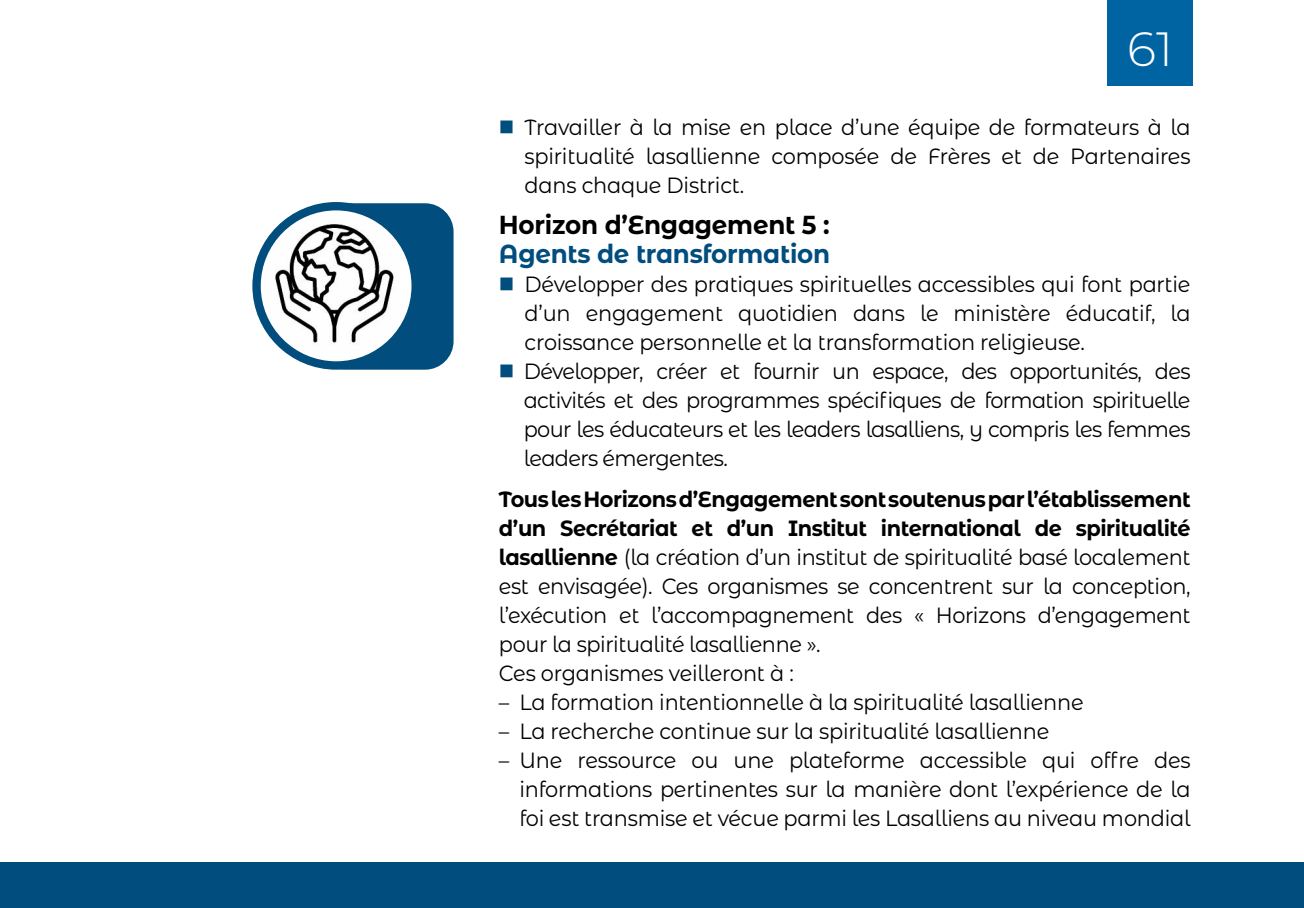
<style>
.page{position:relative;width:1304px;height:908px;background:#fff}
.page>*{position:absolute;margin:0;border:0;box-sizing:border-box;transform-origin:0 0}
.t1{font:300 48px "Montserrat Alternates";color:#fff}
.t2{font:700 26px/29px "Montserrat Alternates";letter-spacing:-.01em;color:#004d7e;scale:.95 1}
.t3{font:22px/29px "Montserrat Alternates";letter-spacing:-.02em;color:#000;text-align:justify;scale:.95 1}
.s1{color:#004d7e}
.s2{color:#000}
.s3{font-family:"Montserrat";color:#000}
.s4{font-weight:700}
.s5{font-family:"Montserrat";font-weight:700}
.s6{font-family:"Montserrat"}
</style>
<div class="page">
<div style="left:1108px;top:0;width:85px;height:85px;background:#0064a3"></div>
<div style="left:0;top:862px;width:1304px;height:45px;background:#004d7e"></div>
<div style="left:318px;top:203px;width:136px;height:166px;background:#004d7e;border-radius:28px"></div>
<svg style="left:257px;top:206px;width:159px;height:159px;fill:#fff"></svg>
<img style="left:266px;top:209px;width:134px;height:143px">
<div style="left:252px;top:202px;width:168px;height:167px;border:8px solid #004d7e;border-radius:50%"></div>
<h1 class="t1" style="left:1127px;top:16px;width:47px">61</h1>
<p class="t3" style="left:525px;top:112px;width:703px;text-indent:-26px"><span class="s1">■</span> Travailler à la mise en place d’une équipe de formateurs à la spiritualité lasallienne composée de Frères et de Partenaires dans chaque District.</p>
<p class="t2" style="left:499px;top:209px;width:350px"><span class="s2">Hori</span><span class="s3">z</span><span class="s2">on d’Engagement 5 :<br></span>Agents de transformation</p>
<p class="t3" style="left:525px;top:269px;width:703px;text-indent:-26px"><span class="s1">■</span> Développer des pratiques spirituelles accessibles qui font partie d’un engagement quotidien dans le ministère éducatif, la croissance personnelle et la transformation religieuse.</p>
<p class="t3" style="left:524px;top:356px;width:704px;text-indent:-25px"><span class="s1">■</span> Développer, créer et fournir un espace, des opportunités, des activités et des programmes spécifiques de formation spirituelle pour les éducateurs et les leaders lasalliens, y compris les femmes leaders émergentes.</p>
<p class="t3" style="left:499px;top:484px;width:730px;text-align:left"><span class="s4">Tous les Hori</span><span class="s5">z</span><span class="s4">ons d’Engagement sont soutenus par l’établissement d’un Secrétariat et d’un Institut international de spiritualité lasallienne</span> (la création d’un institut de spiritualité basé localement est envisagée). Ces organismes se concentrent sur la conception, l’exécution et l’accompagnement des « Hori<span class="s6">z</span>ons d’engagement pour la spiritualité lasallienne ».<br>Ces organismes veilleront à :</p>
<p class="t3" style="left:499px;top:687px;width:617px">– La formation intentionnelle à la spiritualité lasallienne</p>
<p class="t3" style="left:499px;top:716px;width:581px">– La recherche continue sur la spiritualité lasallienne</p>
<p class="t3" style="left:519px;top:745px;width:708px;text-indent:-20px">– Une ressource ou une plateforme accessible qui offre des informations pertinentes sur la manière dont l’expérience de la foi est transmise et vécue parmi les Lasalliens au niveau mondial</p>
</div>
